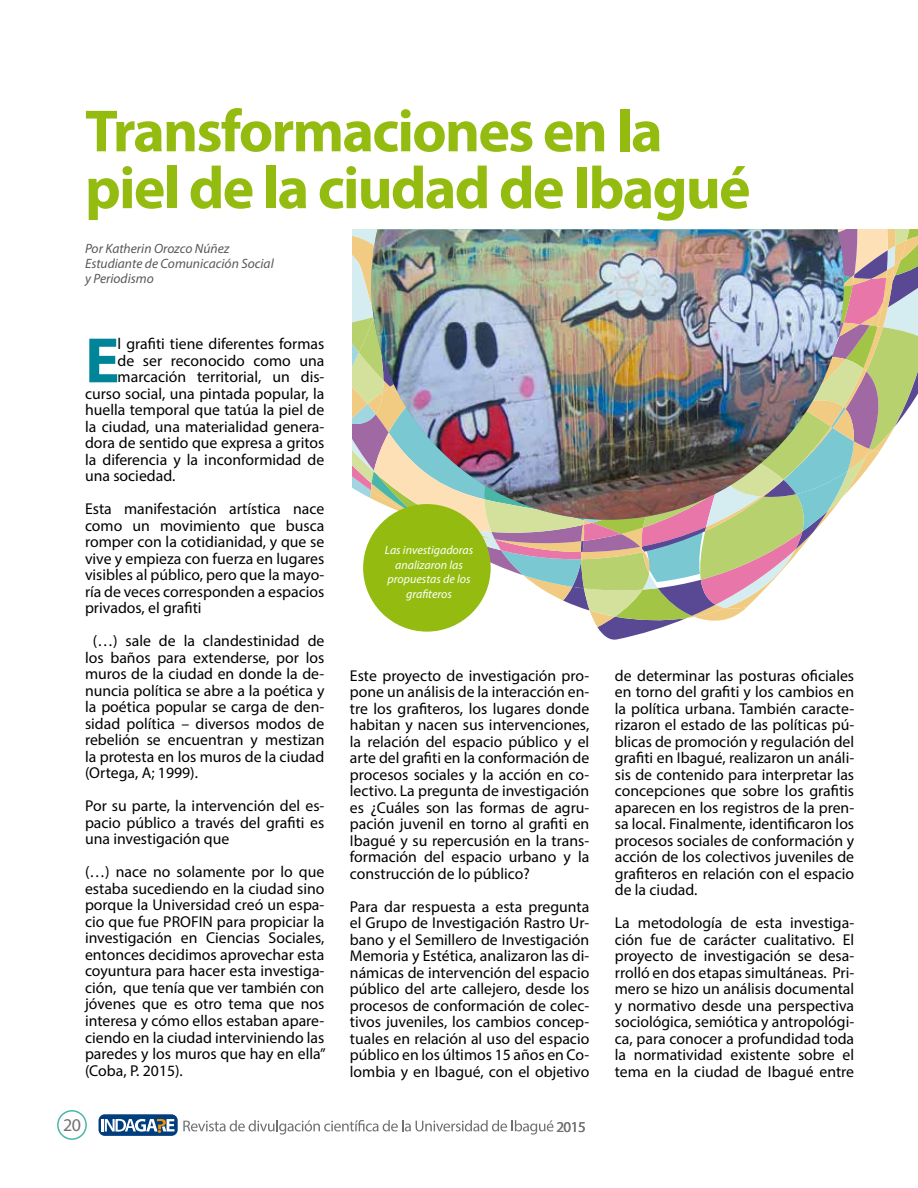
<style>
.page{position:relative;width:918px;height:1188px;background:#fff}
.page>*{position:absolute;margin:0;border:0;box-sizing:border-box;transform-origin:0 0}
.t1{font:700 64.65px "Myriad Pro";color:#008498}
.t2{font:700 60px/56.8px "Myriad Pro";letter-spacing:-.03em;color:#94bc10}
.t3{font:18px "Myriad Pro";color:#707172}
.t4{font:15.75px/16.5px "Myriad Pro";color:#000;text-align:justify}
.t5{font:15px "Myriad Pro";color:#707172}
.t6{font:italic 13.5px/15px "Myriad Pro";color:#57585a}
.t7{font:italic 12px/14.4px "Myriad Pro";color:#fff;text-align:center}
</style>
<div class="page">
<div style="left:99px;top:1114px;width:79px;height:22px;background:#003e7d;border-radius:6px"></div>
<svg style="left:102px;top:1119px;width:72px;height:14px"></svg>
<svg style="left:183px;top:1120px;width:371px;height:15px"></svg>
<div style="left:57px;top:1110px;width:30px;height:30px;border:2px solid #48b7a7;border-radius:50%"></div>
<svg style="left:352px;top:230px;width:566px;height:410px"></svg>
<img style="left:371px;top:230px;width:473px;height:290px">
<div style="left:363px;top:504px;width:128px;height:128px;background:#94bc10;border-radius:50%"></div>
<h2 class="t2" style="left:85px;top:101px;width:667px">Transformaciones en la piel de la ciudad de Ibagué</h2>
<p class="t6" style="left:85px;top:241px;width:190px">Por Katherin Orozco Núñez<br>Estudiante de Comunicación Social y Periodismo</p>
<h1 class="t1" style="left:85px;top:318px;width:36px">E</h1>
<p class="t4" style="left:118px;top:336px;width:208px">l grafiti tiene diferentes formas</p>
<p class="t4" style="left:118px;top:352px;width:208px">de ser reconocido como una</p>
<p class="t4" style="left:118px;top:369px;width:208px">marcación territorial, un dis-</p>
<p class="t4" style="left:85px;top:385px;width:241px">curso social, una pintada popular, la</p>
<p class="t4" style="left:85px;top:402px;width:241px">huella temporal que tatúa la piel de</p>
<p class="t4" style="left:85px;top:418px;width:241px">la ciudad, una materialidad genera-</p>
<p class="t4" style="left:85px;top:435px;width:241px">dora de sentido que expresa a gritos</p>
<p class="t4" style="left:85px;top:451px;width:241px">la diferencia y la inconformidad de</p>
<p class="t4" style="left:85px;top:468px;width:92px">una sociedad.</p>
<p class="t4" style="left:85px;top:501px;width:241px">Esta manifestación artística nace como un movimiento que busca romper con la cotidianidad, y que se vive y empieza con fuerza en lugares visibles al público, pero que la mayo&shy;ría de veces corresponden a espacios privados, el grafiti</p>
<p class="t4" style="left:85px;top:633px;width:241px;text-indent:8px">(…) sale de la clandestinidad de los baños para extenderse, por los muros de la ciudad en donde la de&shy;nuncia política se abre a la poética y la poética popular se carga de den&shy;sidad política – diversos modos de rebelión se encuentran y mestizan la protesta en los muros de la ciudad (Ortega, A; 1999).</p>
<p class="t4" style="left:85px;top:798px;width:241px">Por su parte, la intervención del es&shy;pacio público a través del grafiti es una investigación que</p>
<p class="t4" style="left:85px;top:864px;width:242px">(…) nace no solamente por lo que estaba sucediendo en la ciudad sino porque la Universidad creó un espa&shy;cio que fue PROFIN para propiciar la investigación en Ciencias Sociales, entonces decidimos aprovechar esta coyuntura para hacer esta investiga&shy;ción, que tenía que ver también con jóvenes que es otro tema que nos interesa y cómo ellos estaban apare&shy;ciendo en la ciudad interviniendo las paredes y los muros que hay en ella” (Coba, P. 2015).</p>
<p class="t7" style="left:385px;top:543px;width:90px">Las investigadoras analizaron las propuestas de los grafiteros</p>
<p class="t4" style="left:350px;top:667px;width:241px">Este proyecto de investigación pro&shy;pone un análisis de la interacción en&shy;tre los grafiteros, los lugares donde habitan y nacen sus intervenciones, la relación del espacio público y el arte del grafiti en la conformación de procesos sociales y la acción en co&shy;lectivo. La pregunta de investigación es ¿Cuáles son las formas de agru&shy;pación juvenil en torno al grafiti en Ibagué y su repercusión en la trans&shy;formación del espacio urbano y la construcción de lo público?</p>
<p class="t4" style="left:350px;top:898px;width:241px">Para dar respuesta a esta pregunta el Grupo de Investigación Rastro Ur&shy;bano y el Semillero de Investigación Memoria y Estética, analizaron las di&shy;námicas de intervención del espacio público del arte callejero, desde los procesos de conformación de colec&shy;tivos juveniles, los cambios concep&shy;tuales en relación al uso del espacio público en los últimos 15 años en Co&shy;lombia y en Ibagué, con el objetivo</p>
<p class="t3" style="left:63px;top:1114px;width:20px">20</p>
<p class="t5" style="left:556px;top:1117px;width:31px">2015</p>
<p class="t4" style="left:615px;top:667px;width:241px">de determinar las posturas oficiales en torno del grafiti y los cambios en la política urbana. También caracte&shy;rizaron el estado de las políticas pú&shy;blicas de promoción y regulación del grafiti en Ibagué, realizaron un análi&shy;sis de contenido para interpretar las concepciones que sobre los grafitis aparecen en los registros de la pren&shy;sa local. Finalmente, identificaron los procesos sociales de conformación y acción de los colectivos juveniles de grafiteros en relación con el espacio de la ciudad.</p>
<p class="t4" style="left:615px;top:915px;width:241px">La metodología de esta investiga&shy;ción fue de carácter cualitativo. El proyecto de investigación se desa&shy;rrolló en dos etapas simultáneas. Pri&shy;mero se hizo un análisis documental y normativo desde una perspectiva sociológica, semiótica y antropológi&shy;ca, para conocer a profundidad toda la normatividad existente sobre el tema en la ciudad de Ibagué entre</p>
</div>
